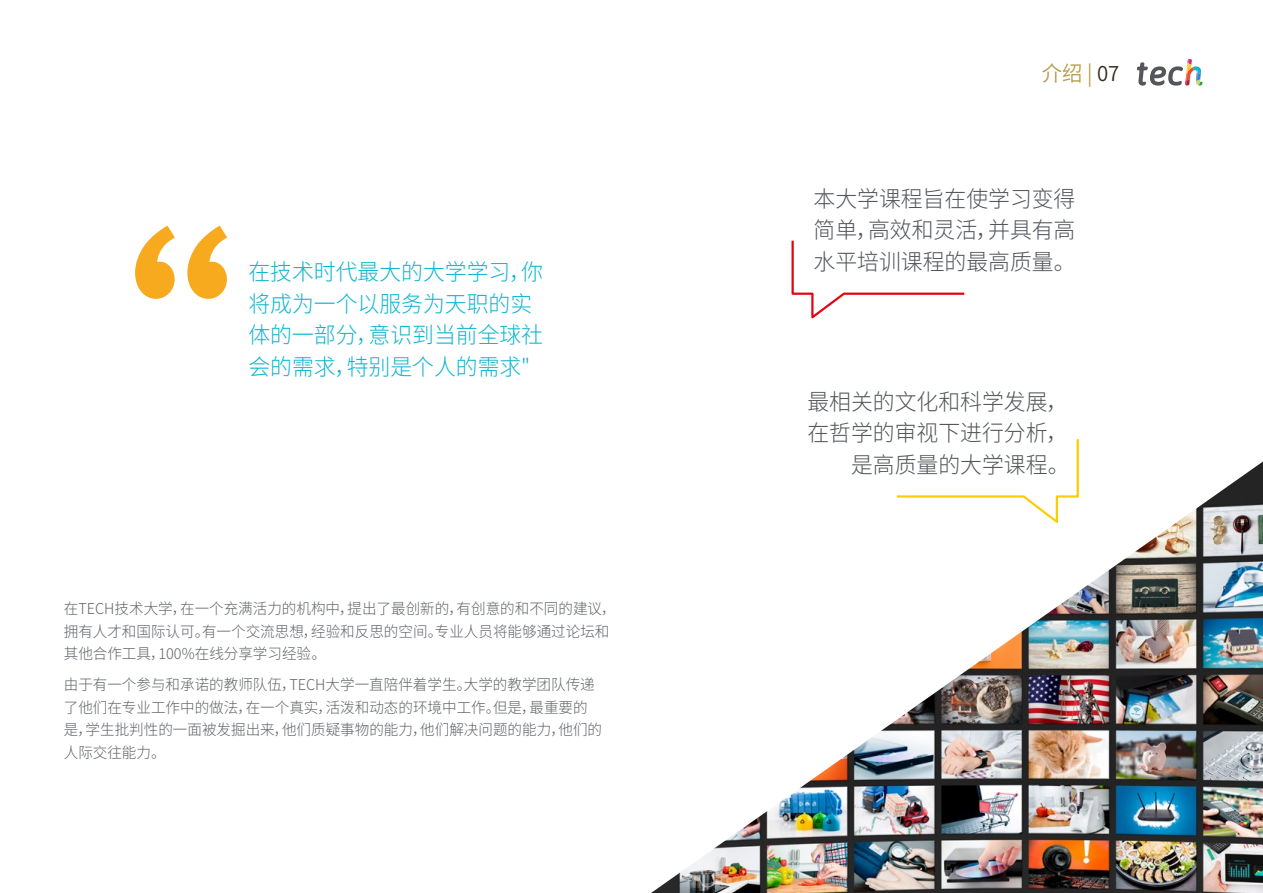
<style>
.page{position:relative;width:1263px;height:893px;background:#fff}
.page>*{position:absolute;margin:0;border:0;box-sizing:border-box;transform-origin:0 0}
.t1{font:300 22.5px/31.5px "Source Han Sans CN";color:#52555b;text-align:right}
.t2{font:300 22.5px/31.5px "Source Han Sans CN";color:#0fb6cf}
.t3{font:21px "Source Han Sans CN";color:#b49c4b}
.t4{font:300 15px/22.5px "Source Han Sans CN";color:#61646a}
.s1{color:#312e20}
</style>
<div class="page">
<svg style="left:135px;top:226px;width:92px;height:73px"></svg>
<svg style="left:1137px;top:59px;width:65px;height:27px"></svg>
<svg style="left:791px;top:240px;width:174px;height:79px"></svg>
<img style="left:651px;top:461px;width:612px;height:432px">
<h1 class="t2" style="left:248px;top:257px;width:296px">在技术时代最大的大学学习，你将成为一个以服务为天职的实体的一部分，意识到当前全球社会的需求，特别是个人的需求"</h1>
<p class="t4" style="left:64px;top:598px;width:553px">在TECH技术大学，在一个充满活力的机构中，提出了最创新的，有创意的和不同的建议，拥有人才和国际认可。有一个交流思想，经验和反思的空间。专业人员将能够通过论坛和其他合作工具，100%在线分享学习经验。</p>
<p class="t4" style="left:64px;top:674px;width:540px">由于有一个参与和承诺的教师队伍，TECH大学一直陪伴着学生。大学的教学团队传递了他们在专业工作中的做法，在一个真实，活泼和动态的环境中工作。但是，最重要的是，学生批判性的一面被发掘出来，他们质疑事物的能力，他们解决问题的能力，他们的人际交往能力。</p>
<h2 class="t3" style="left:1042px;top:61px;width:79px">介绍 | <span class="s1">07</span></h2>
<h1 class="t1" style="left:813px;top:183px;width:264px;text-align:justify">本大学课程旨在使学习变得简单，高效和灵活，并具有高水平培训课程的最高质量。</h1>
<h1 class="t1" style="left:807px;top:386px;width:264px">最相关的文化和科学发展，在哲学的审视下进行分析，是高质量的大学课程。</h1>
</div>
